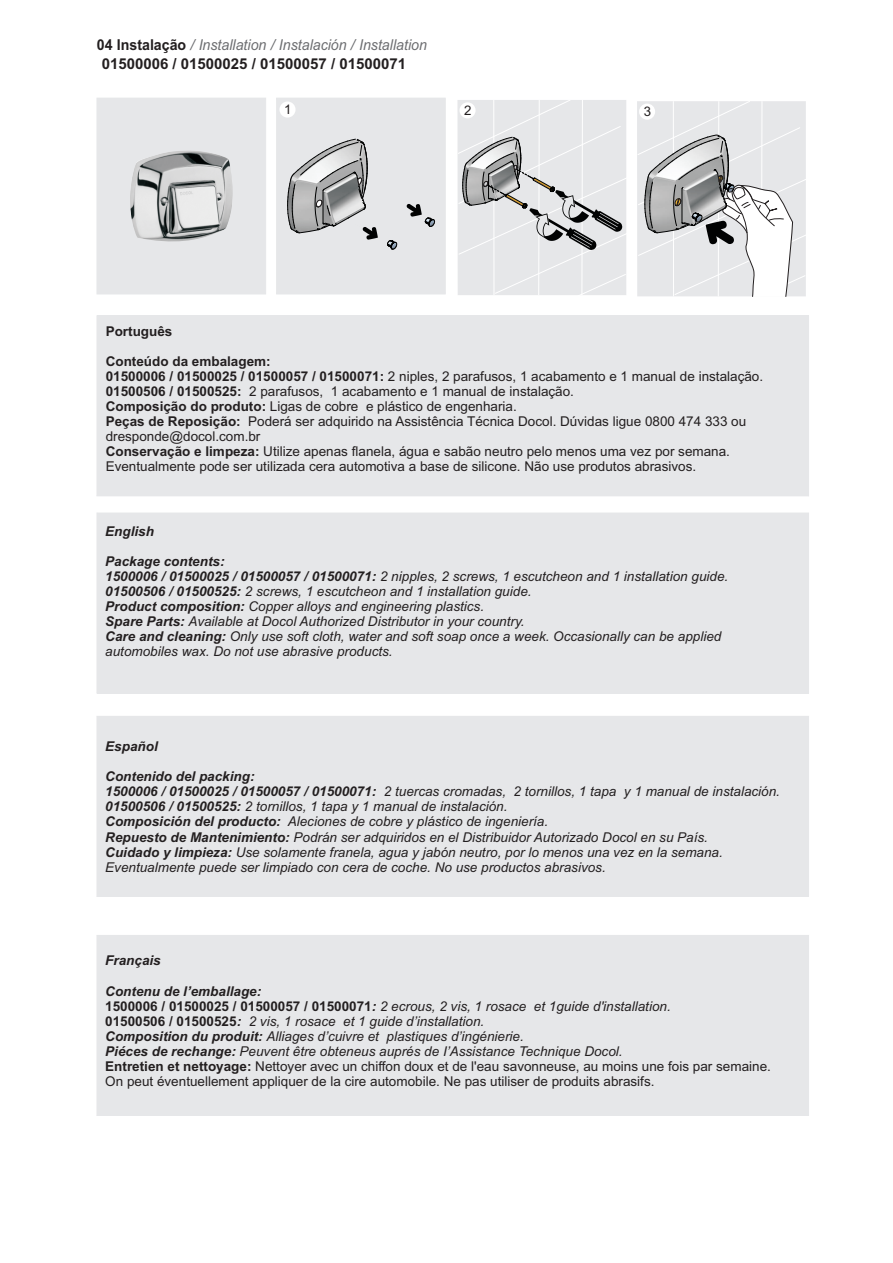
<style>
.page{position:relative;width:893px;height:1263px;background:#fff}
.page>*{position:absolute;margin:0;border:0;box-sizing:border-box;transform-origin:0 0}
.t1{font:italic 15px "Arial";color:#6c6d70;scale:.95 1}
.t2{font:700 15px "Arial";color:#231f20}
.t3{font:italic 13.5px/15.1px "Arial";color:#231f20}
.t4{font:13.5px/15.1px "Arial";color:#231f20}
.t5{font:italic 700 13.5px "Arial";color:#231f20}
.t6{font:700 13.5px "Arial";color:#231f20}
.t7{font:13.2px "Arial";color:#231f20}
.s1{font-weight:700;font-style:normal;color:#231f20}
.s2{font-weight:700}
.s3{font-weight:700;font-style:normal}
.s4{font-style:normal}
</style>
<div class="page">
<div style="left:96px;top:935px;width:713px;height:181px;background:#e6e7e9"></div>
<div style="left:96px;top:716px;width:713px;height:181px;background:#e6e7e9"></div>
<div style="left:96px;top:512px;width:713px;height:181px;background:#e6e7e9"></div>
<div style="left:96px;top:315px;width:713px;height:181px;background:#e6e7e9"></div>
<div style="left:96px;top:98px;width:170px;height:197px;background:#e6e7e9"></div>
<img style="left:127px;top:150px;width:108px;height:95px">
<svg style="left:276px;top:98px;width:170px;height:197px;background:#d8d9da"></svg>
<svg style="left:458px;top:100px;width:168px;height:195px;background:#d6d7d9"></svg>
<svg style="left:637px;top:101px;width:169px;height:196px"></svg>
<p class="t1" style="left:97px;top:39px;width:349px"><span class="s1">04 Instalação</span> / Installation / Instalación / Installation</p>
<p class="t2" style="left:102px;top:58px;width:306px">01500006 / 01500025 / 01500057 / 01500071</p>
<p class="t7" style="left:284px;top:105px;width:9px">1</p>
<p class="t7" style="left:464px;top:106px;width:9px">2</p>
<p class="t7" style="left:644px;top:107px;width:9px">3</p>
<p class="t6" style="left:106px;top:326px;width:68px">Português</p>
<p class="t4" style="left:106px;top:355px;width:659px"><span class="s2">Conteúdo da embalagem:<br>01500006 / 01500025 / 01500057 / 01500071:</span> 2 niples, 2 parafusos, 1 acabamento e 1 manual de instalação.<br><span class="s2">01500506 / 01500525:</span> 2 parafusos, 1 acabamento e 1 manual de instalação.<br><span class="s2">Composição do produto:</span> Ligas de cobre e plástico de engenharia.<br><span class="s2">Peças de Reposição:</span> Poderá ser adquirido na Assistência Técnica Docol. Dúvidas ligue 0800 474 333 ou dresponde@docol.com.br<br><span class="s2">Conservação e limpeza:</span> Utilize apenas flanela, água e sabão neutro pelo menos uma vez por semana.<br>Eventualmente pode ser utilizada cera automotiva a base de silicone. Não use produtos abrasivos.</p>
<p class="t5" style="left:105px;top:526px;width:50px">English</p>
<p class="t3" style="left:105px;top:555px;width:624px"><span class="s2">Package contents:<br>1500006 / 01500025 / 01500057 / 01500071:</span> 2 nipples, 2 screws, 1 escutcheon and 1 installation guide.<br><span class="s2">01500506 / 01500525:</span> 2 screws, 1 escutcheon and 1 installation guide.<br><span class="s2">Product composition:</span> Copper alloys and engineering plastics.<br><span class="s2">Spare Parts:</span> Available at Docol Authorized Distributor in your country.<br><span class="s2">Care and cleaning:</span> Only use soft cloth, water and soft soap once a week. Occasionally can be applied automobiles wax. Do not use abrasive products.</p>
<p class="t5" style="left:105px;top:741px;width:54px">Español</p>
<p class="t3" style="left:105px;top:770px;width:676px"><span class="s2">Contenido del packing:<br>1500006 / 01500025 / 01500057 / 01500071:</span> 2 tuercas cromadas, 2 tornillos, 1 tapa y 1 manual de instalación.<br><span class="s2">01500506 / 01500525:</span> 2 tornillos, 1 tapa y 1 manual de instalación.<br><span class="s2">Composición del producto:</span> Aleciones de cobre y plástico de ingeniería.<br><span class="s2">Repuesto de Mantenimiento:</span> Podrán ser adquiridos en el Distribuidor Autorizado Docol en su País.<br><span class="s2">Cuidado y limpieza:</span> Use solamente franela, agua y jabón neutro, por lo menos una vez en la semana.<br>Eventualmente puede ser limpiado con cera de coche. No use productos abrasivos.</p>
<p class="t5" style="left:105px;top:956px;width:57px">Français</p>
<p class="t3" style="left:105px;top:984px;width:667px"><span class="s2">Contenu de l’emballage:<br></span><span class="s3">1500006 / 01500025 / 01500057 / 01500071</span><span class="s2">:</span> 2 ecrous, 2 vis, 1 rosace et 1guide d'installation.<br><span class="s3">01500506 / 01500525</span><span class="s2">:</span> 2 vis, 1 rosace et 1 guide d’installation.<br><span class="s2">Composition du produit:</span> Alliages d’cuivre et plastiques d’ingénierie.<br><span class="s2">Piéces de rechange:</span> Peuvent être obteneus auprés de I’Assistance Technique Docol.<br><span class="s3">Entretien et nettoyage:</span> <span class="s4">Nettoyer avec un chiffon doux et de l'eau savonneuse, au moins une fois par semaine.<br>On peut éventuellement appliquer de la cire automobile. Ne pas utiliser de produits abrasifs.</span></p>
</div>
